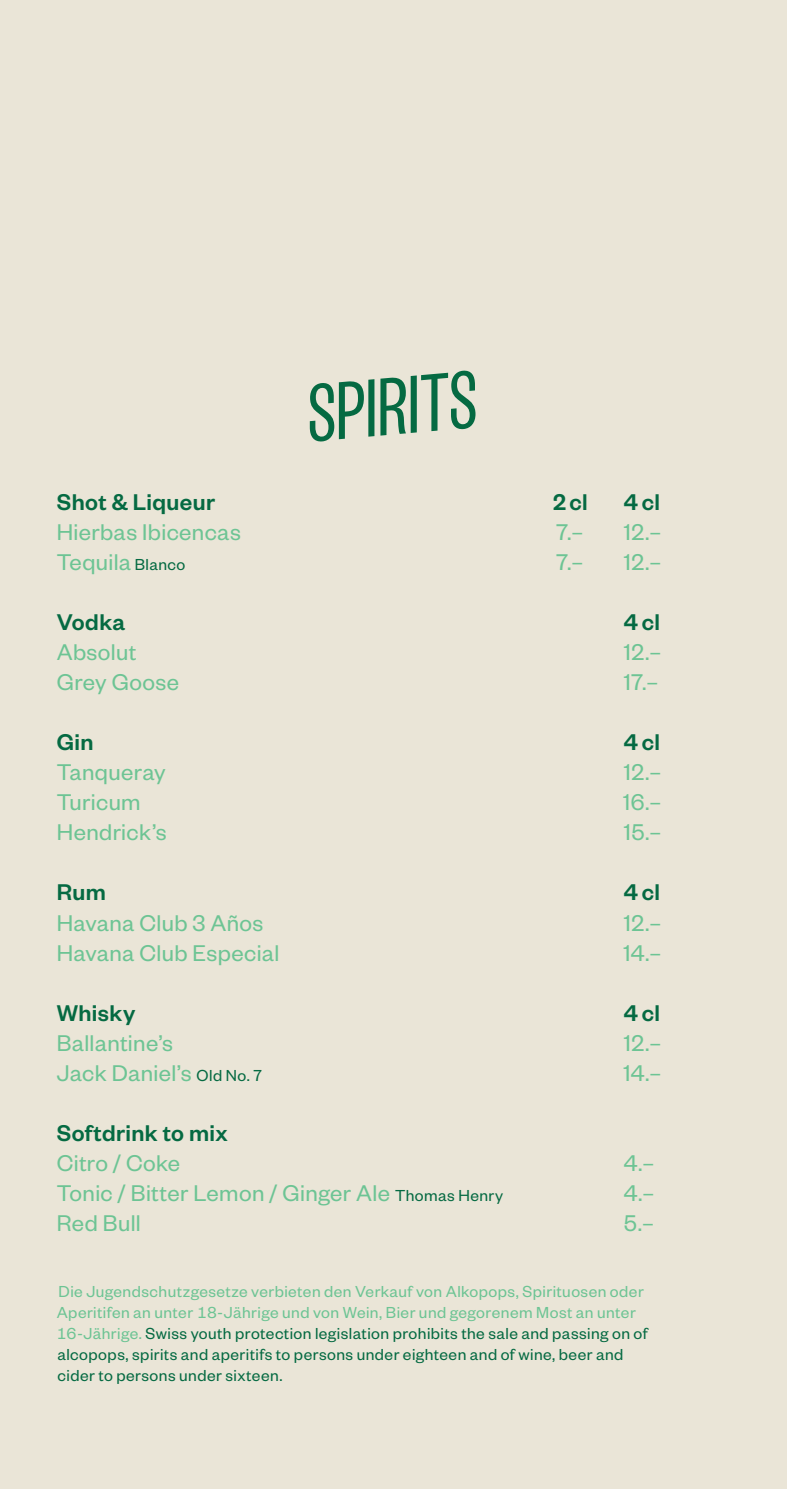
<style>
.page{position:relative;width:787px;height:1489px;background:#fff}
.page>*{position:absolute;margin:0;border:0;box-sizing:border-box;transform-origin:0 0}
.Lauftext{font:condensed 90px "Founders Grotesk X";color:#056a42}
.Lauftext-2{font:25px "Founders Grotesk";letter-spacing:.015em;color:#6dc494}
.Lauftext-3{font:500 25px "Founders Grotesk";letter-spacing:.015em;color:#056a42}
.Lauftext-4{font:17.5px/21px "Founders Grotesk";letter-spacing:.025em;color:#056a42}
.s1{font-size:17.5px;color:#056a42}
.s2{color:#6dc494}
</style>
<div class="page">
<div style="left:0;top:0;width:787px;height:1488px;background:#eae5d7"></div>
<p class="Lauftext" style="left:302px;top:363px;width:170px;rotate:-5deg">SPIRITS</p>
<p class="Lauftext-3" style="left:57px;top:486px;width:160px">Shot &amp; Liqueur</p>
<p class="Lauftext-3" style="left:553px;top:486px;width:36px">2cl</p>
<p class="Lauftext-3" style="left:624px;top:486px;width:38px">4cl</p>
<p class="Lauftext-2" style="left:57px;top:517px;width:186px">Hierbas Ibicencas</p>
<p class="Lauftext-2" style="left:556px;top:517px;width:29px">7.–</p>
<p class="Lauftext-2" style="left:624px;top:517px;width:39px">12.–</p>
<p class="Lauftext-2" style="left:57px;top:547px;width:130px">Tequila <span class="s1">Blanco</span></p>
<p class="Lauftext-2" style="left:556px;top:547px;width:29px">7.–</p>
<p class="Lauftext-2" style="left:624px;top:547px;width:39px">12.–</p>
<p class="Lauftext-3" style="left:57px;top:606px;width:70px">Vodka</p>
<p class="Lauftext-3" style="left:624px;top:606px;width:38px">4cl</p>
<p class="Lauftext-2" style="left:57px;top:637px;width:81px">Absolut</p>
<p class="Lauftext-2" style="left:624px;top:637px;width:39px">12.–</p>
<p class="Lauftext-2" style="left:57px;top:667px;width:124px">Grey Goose</p>
<p class="Lauftext-2" style="left:624px;top:667px;width:36px">17.–</p>
<p class="Lauftext-3" style="left:57px;top:726px;width:38px">Gin</p>
<p class="Lauftext-3" style="left:624px;top:726px;width:38px">4cl</p>
<p class="Lauftext-2" style="left:57px;top:757px;width:110px">Tanqueray</p>
<p class="Lauftext-2" style="left:624px;top:757px;width:39px">12.–</p>
<p class="Lauftext-2" style="left:57px;top:787px;width:85px">Turicum</p>
<p class="Lauftext-2" style="left:623px;top:787px;width:40px">16.–</p>
<p class="Lauftext-2" style="left:57px;top:817px;width:112px">Hendrick’s</p>
<p class="Lauftext-2" style="left:623px;top:817px;width:40px">15.–</p>
<p class="Lauftext-3" style="left:57px;top:876px;width:51px">Rum</p>
<p class="Lauftext-3" style="left:624px;top:876px;width:38px">4cl</p>
<p class="Lauftext-2" style="left:57px;top:907px;width:208px">Havana Club 3 Años</p>
<p class="Lauftext-2" style="left:624px;top:907px;width:39px">12.–</p>
<p class="Lauftext-2" style="left:57px;top:937px;width:224px">Havana Club Especial</p>
<p class="Lauftext-2" style="left:623px;top:937px;width:40px">14.–</p>
<p class="Lauftext-3" style="left:57px;top:996px;width:80px">Whisky</p>
<p class="Lauftext-3" style="left:624px;top:996px;width:38px">4cl</p>
<p class="Lauftext-2" style="left:57px;top:1027px;width:118px">Ballantine’s</p>
<p class="Lauftext-2" style="left:624px;top:1027px;width:39px">12.–</p>
<p class="Lauftext-2" style="left:57px;top:1057px;width:207px">Jack Daniel’s <span class="s1">Old No. 7</span></p>
<p class="Lauftext-2" style="left:623px;top:1057px;width:40px">14.–</p>
<p class="Lauftext-3" style="left:57px;top:1116px;width:172px">Softdrink to mix</p>
<p class="Lauftext-2" style="left:57px;top:1147px;width:125px">Citro / Coke</p>
<p class="Lauftext-2" style="left:624px;top:1147px;width:32px">4.–</p>
<p class="Lauftext-2" style="left:57px;top:1177px;width:448px">Tonic / Bitter Lemon / Ginger Ale <span class="s1">Thomas Henry</span></p>
<p class="Lauftext-2" style="left:624px;top:1177px;width:32px">4.–</p>
<p class="Lauftext-2" style="left:57px;top:1207px;width:86px">Red Bull</p>
<p class="Lauftext-2" style="left:624px;top:1207px;width:32px">5.–</p>
<p class="Lauftext-4" style="left:56px;top:1279px;width:593px"><span class="s2">Die Jugendschutzgesetze verbieten den Verkauf von Alkopops, Spirituosen oder Aperitifen an unter 18-Jährige und von Wein, Bier und gegorenem Most an unter 16-Jährige.</span> Swiss youth protection legislation prohibits the sale and passing on of alcopops, spirits and aperitifs to persons under eighteen and of wine, beer and cider to persons under sixteen.</p>
</div>
